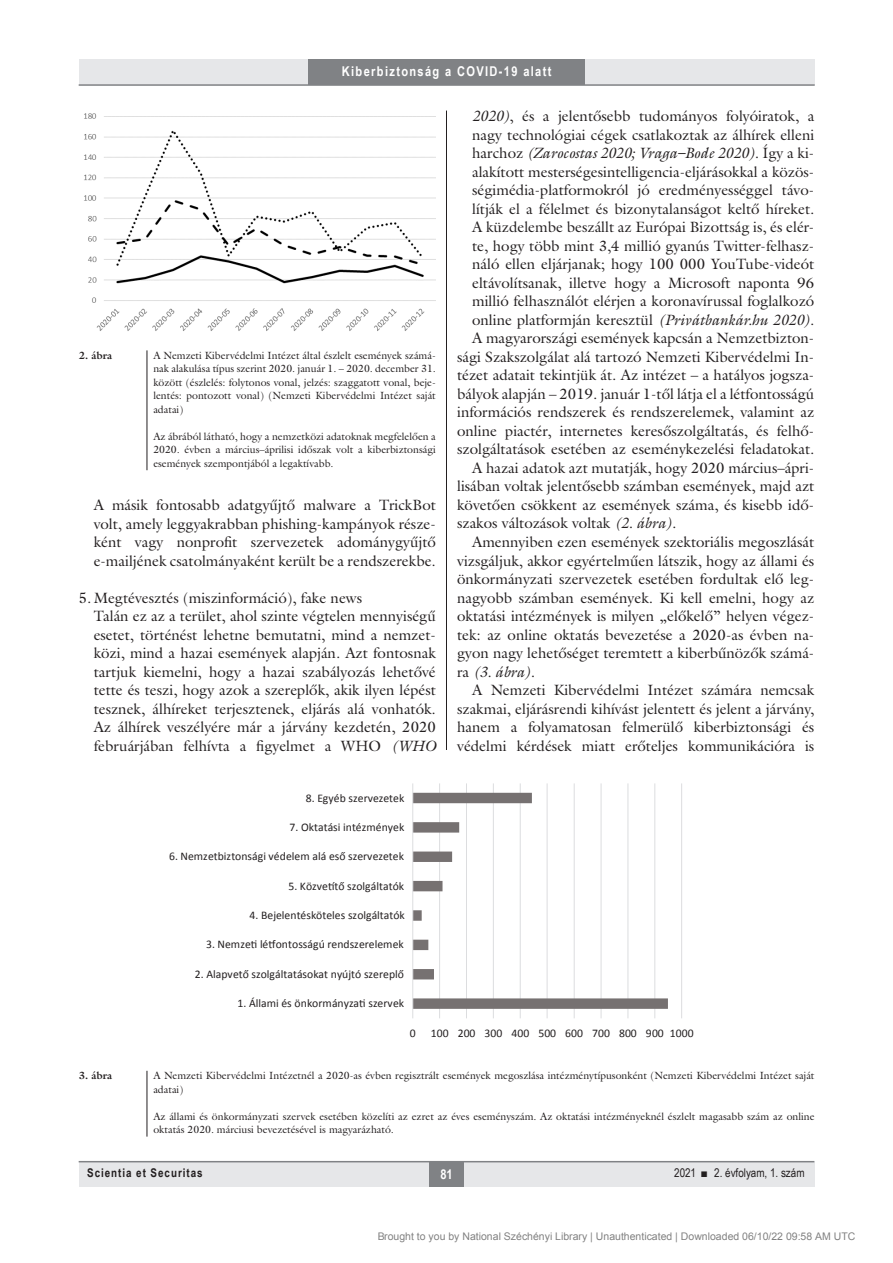
<style>
.page{position:relative;width:893px;height:1263px;background:#fff}
.page>*{position:absolute;margin:0;border:0;box-sizing:border-box;transform-origin:0 0}
.Body_Text{font:15px/18.5px "Galliard Reg";color:#231f20;text-align:justify}
.Body_tompa{font:15px "Galliard Reg";color:#231f20}
.t1{font:700 13.5px "Arial Narrow";letter-spacing:.1em;color:#fff}
.t2{font:12px "Arial Narrow";color:#231f20}
.t3{font:700 12px "Arial Narrow";letter-spacing:.08em;color:#231f20}
.t4{font:11.7px "Calibri";color:#231f20}
.kepalairas2{font:10.5px/13.5px "Galliard Reg";color:#231f20;text-align:justify}
.t5{font:10.5px "Arial";color:rgb(0 0 0/.5)}
.kepalairas1{font:700 10.5px "Galliard Reg";color:#231f20}
.s1{font-style:italic}
</style>
<div class="page">
<div style="left:79px;top:1161px;width:735px;height:25px;background:#e6e7e9"></div>
<div style="left:429px;top:1161px;width:34px;height:25px;background:#808285"></div>
<hr style="left:79px;top:1161px;width:735px;height:1px;background:#808285">
<div style="left:79px;top:60px;width:735px;height:25px;background:#e6e7e9"></div>
<div style="left:308px;top:60px;width:277px;height:25px;background:#808285"></div>
<hr style="left:79px;top:84px;width:736px;height:2px;background:#808285">
<hr style="left:446px;top:111px;width:1px;height:1026px;background:#231f20">
<div style="left:79px;top:750px;width:736px;height:321px;background:#fff"></div>
<hr style="left:439px;top:783px;width:1px;height:235px;background:#dcdddf">
<hr style="left:466px;top:783px;width:1px;height:235px;background:#dcdddf">
<hr style="left:493px;top:783px;width:1px;height:235px;background:#dcdddf">
<hr style="left:520px;top:783px;width:1px;height:235px;background:#dcdddf">
<hr style="left:547px;top:783px;width:1px;height:235px;background:#dcdddf">
<hr style="left:574px;top:783px;width:1px;height:235px;background:#dcdddf">
<hr style="left:601px;top:783px;width:1px;height:235px;background:#dcdddf">
<hr style="left:627px;top:783px;width:1px;height:235px;background:#dcdddf">
<hr style="left:654px;top:783px;width:1px;height:235px;background:#dcdddf">
<hr style="left:681px;top:783px;width:1px;height:235px;background:#dcdddf">
<svg style="left:413px;top:793px;width:255px;height:216px"></svg>
<hr style="left:412px;top:783px;width:1px;height:235px;background:#dcdddf">
<img style="left:84px;top:113px;width:352px;height:218px">
<hr style="left:147px;top:350px;width:1px;height:120px;background:#231f20">
<div style="left:79px;top:1071px;width:736px;height:66px;background:#fff"></div>
<hr style="left:147px;top:1071px;width:1px;height:65px;background:#231f20">
<p class="t1" style="left:342px;top:61px;width:211px">Kiberbiztonság a COVID-19 alatt</p>
<p class="kepalairas1" style="left:79px;top:348px;width:35px">2. ábra</p>
<p class="kepalairas2" style="left:153px;top:348px;width:284px">A Nemzeti Kibervédelmi Intézet által észlelt események számá&shy;nak alakulása típus szerint 2020. január 1. – 2020. december 31. között (észlelés: folytonos vonal, jelzés: szaggatott vonal, beje&shy;lentés: pontozott vonal) (Nemzeti Kibervédelmi Intézet saját adatai)</p>
<p class="kepalairas2" style="left:153px;top:429px;width:284px">Az ábrából látható, hogy a nemzetközi adatoknak megfelelően a 2020. évben a március–áprilisi időszak volt a kiberbiztonsági események szempontjából a legaktívabb.</p>
<p class="Body_Text" style="left:94px;top:496px;width:344px">A másik fontosabb adatgyűjtő malware a TrickBot volt, amely leggyakrabban phishing-kampányok része&shy;ként vagy nonprofit szervezetek adománygyűjtő e-mailjének csatolmányaként került be a rendszerekbe.</p>
<p class="Body_tompa" style="left:79px;top:588px;width:285px">5. Megtévesztés (miszinformáció), fake news</p>
<p class="Body_Text" style="left:94px;top:607px;width:344px">Talán ez az a terület, ahol szinte végtelen mennyiségű esetet, történést lehetne bemutatni, mind a nemzet&shy;közi, mind a hazai események alapján. Azt fontosnak tartjuk kiemelni, hogy a hazai szabályozás lehetővé tette és teszi, hogy azok a szereplők, akik ilyen lépést tesznek, álhíreket terjesztenek, eljárás alá vonhatók.<br>Az álhírek veszélyére már a járvány kezdetén, 2020 februárjában felhívta a figyelmet a WHO <span class="s1">(WHO</span></p>
<p class="t4" style="left:306px;top:790px;width:100px">8. Egyéb szervezetek</p>
<p class="t4" style="left:289px;top:820px;width:116px">7. Oktatási intézmények</p>
<p class="t4" style="left:169px;top:849px;width:236px">6. Nemzetbiztonsági védelem alá eső szervezetek</p>
<p class="t4" style="left:288px;top:878px;width:117px">5. Közvetítő szolgáltatók</p>
<p class="t4" style="left:250px;top:908px;width:157px">4. Bejelentésköteles szolgáltatók</p>
<p class="t4" style="left:206px;top:937px;width:199px">3. Nemzeti létfontosságú rendszerelemek</p>
<p class="t4" style="left:195px;top:966px;width:211px">2. Alapvető szolgáltatásokat nyújtó szereplő</p>
<p class="t4" style="left:237px;top:996px;width:168px">1. Állami és önkormányzati szervek</p>
<p class="Body_Text" style="left:472px;top:107px;width:344px"><span class="s1">2020)</span>, és a jelentősebb tudományos folyóiratok, a nagy technológiai cégek csatlakoztak az álhírek elleni harchoz <span class="s1">(Zarocostas 2020; Vraga–Bode 2020).</span> Így a ki&shy;alakított mesterségesintelligencia-eljárásokkal a közös&shy;ségimédia-platformokról jó eredményességgel távo&shy;lítják el a félelmet és bizonytalanságot keltő híreket.<br>A küzdelembe beszállt az Európai Bizottság is, és elér&shy;te, hogy több mint 3,4 millió gyanús Twitter-felhasz&shy;náló ellen eljárjanak; hogy 100 000 YouTube-videót eltávolítsanak, illetve hogy a Microsoft naponta 96 millió felhasználót elérjen a koronavírussal foglalkozó online platformján keresztül <span class="s1">(Privátbankár.hu 2020)</span>.</p>
<p class="Body_Text" style="left:457px;top:329px;width:359px;text-indent:15px">A magyarországi események kapcsán a Nemzetbizton&shy;sági Szakszolgálat alá tartozó Nemzeti Kibervédelmi In&shy;tézet adatait tekintjük át. Az intézet – a hatályos jogsza&shy;bályok alapján – 2019. január 1-től látja el a létfontosságú információs rendszerek és rendszerelemek, valamint az online piactér, internetes keresőszolgáltatás, és felhő&shy;szolgáltatások esetében az eseménykezelési feladatokat.</p>
<p class="Body_Text" style="left:457px;top:458px;width:359px;text-indent:15px">A hazai adatok azt mutatják, hogy 2020 március–ápri&shy;lisában voltak jelentősebb számban események, majd azt követően csökkent az események száma, és kisebb idő&shy;szakos változások voltak <span class="s1">(2. ábra).</span></p>
<p class="Body_Text" style="left:457px;top:532px;width:359px;text-indent:15px">Amennyiben ezen események szektoriális megoszlását vizsgáljuk, akkor egyértelműen látszik, hogy az állami és önkormányzati szervezetek esetében fordultak elő leg&shy;nagyobb számban események. Ki kell emelni, hogy az oktatási intézmények is milyen „előkelő” helyen végez&shy;tek: az online oktatás bevezetése a 2020-as évben na&shy;gyon nagy lehetőséget teremtett a kiberbűnözők számá&shy;ra <span class="s1">(3. ábra).</span></p>
<p class="Body_Text" style="left:457px;top:680px;width:359px;text-indent:15px">A Nemzeti Kibervédelmi Intézet számára nemcsak szakmai, eljárásrendi kihívást jelentett és jelent a járvány, hanem a folyamatosan felmerülő kiberbiztonsági és védelmi kérdések miatt erőteljes kommunikációra is</p>
<p class="t4" style="left:410px;top:1026px;width:7px">0</p>
<p class="t4" style="left:431px;top:1026px;width:264px">100 200 300 400 500 600 700 800 900 1000</p>
<p class="kepalairas1" style="left:79px;top:1069px;width:35px">3. ábra</p>
<p class="kepalairas2" style="left:153px;top:1069px;width:663px">A Nemzeti Kibervédelmi Intézetnél a 2020-as évben regisztrált események megoszlása intézménytípusonként (Nemzeti Kibervédelmi Intézet saját adatai)</p>
<p class="kepalairas2" style="left:153px;top:1109px;width:663px">Az állami és önkormányzati szervek esetében közelíti az ezret az éves eseményszám. Az oktatási intézményeknél észlelt magasabb szám az online oktatás 2020. márciusi bevezetésével is magyarázható.</p>
<p class="t3" style="left:87px;top:1164px;width:117px">Scientia et Securitas</p>
<p class="t1" style="left:440px;top:1163px;width:14px">81</p>
<p class="t2" style="left:674px;top:1164px;width:132px">2021 ■ 2. évfolyam, 1. szám</p>
<p class="t5" style="left:377px;top:1231px;width:480px">Brought to you by National Széchényi Library | Unauthenticated | Downloaded 06/10/22 09:58 AM UTC</p>
</div>
